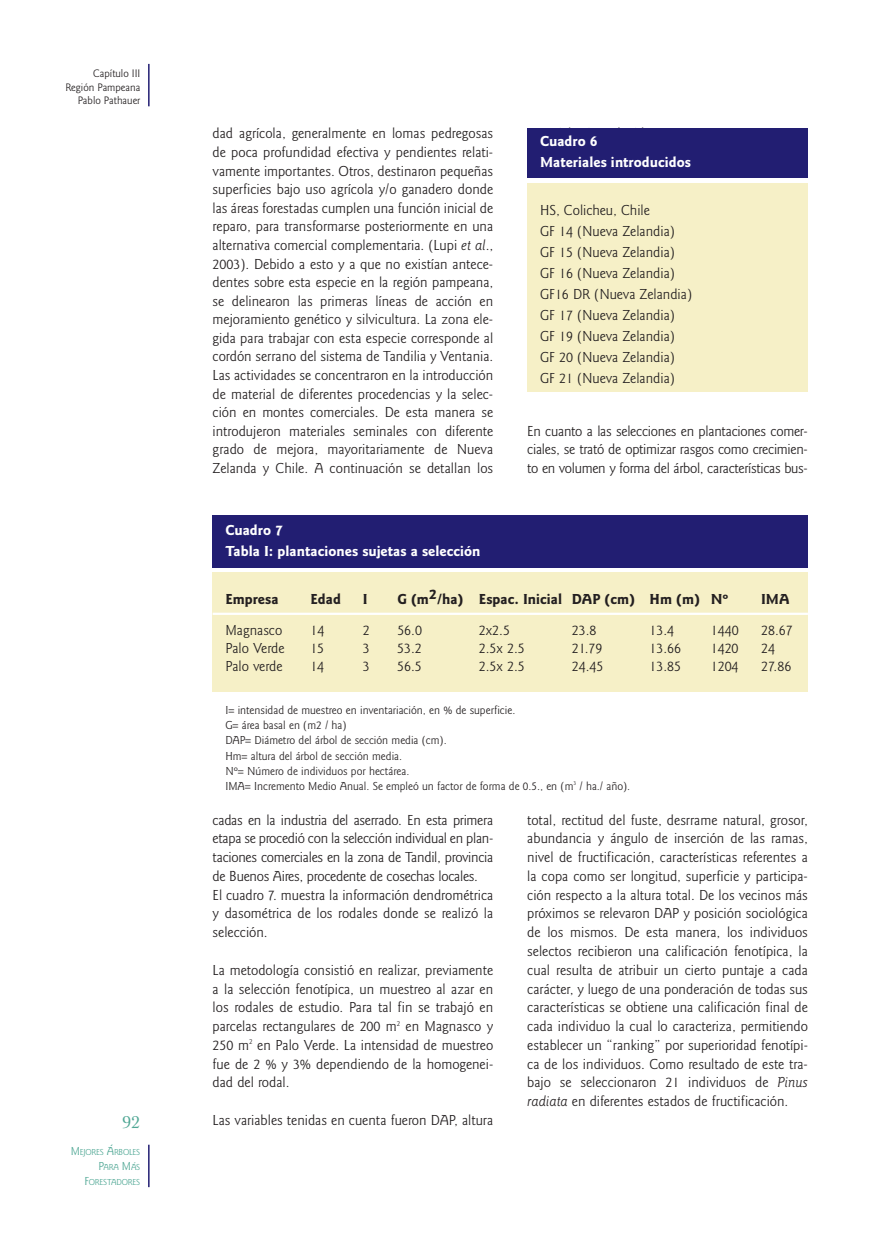
<style>
.page{position:relative;width:893px;height:1234px;background:#fff}
.page>*{position:absolute;margin:0;border:0;box-sizing:border-box;transform-origin:0 0}
.t1{font:18px "Cochin";color:#4fa794}
.t2{font:15px/18.8px "Goudy Sans";color:#231f20;text-align:justify}
.t3{font:15px/18.8px "Goudy Sans";letter-spacing:-.02em;color:#231f20}
.t4{font:700 15px/21px "Goudy Sans";color:#fff}
.t5{font:700 15px "Goudy Sans";color:#231f20}
.t6{font:12px/15px "Goudy Sans";color:#231f20}
.t7{font:11.25px/13.5px "Goudy Sans";color:#231f20;text-align:right}
.t8{font:9px/15px "Goudy Sans";letter-spacing:-.02em;color:#4fa794;text-align:right}
.s1{font-size:12px}
.s2{font-style:italic}
</style>
<div class="page">
<hr style="left:148px;top:64px;width:2px;height:42px;background:#221e72">
<hr style="left:148px;top:1144px;width:2px;height:42px;background:#221e72">
<div style="left:527px;top:183px;width:281px;height:208px;background:#f6f0c7"></div>
<div style="left:527px;top:128px;width:281px;height:50px;background:#221e72"></div>
<div style="left:213px;top:572px;width:595px;height:119px;background:#f6f0c7"></div>
<hr style="left:213px;top:612px;width:595px;height:2px;background:#fff">
<div style="left:213px;top:515px;width:595px;height:53px;background:#221e72"></div>
<p class="t7" style="left:65px;top:68px;width:76px">Capítulo III<br>Región Pampeana<br>Pablo Pathauer</p>
<p class="t1" style="left:123px;top:1114px;width:19px">92</p>
<p class="t8" style="left:71px;top:1144px;width:71px"><span class="s1">M</span>EJORES <span class="s1">Á</span>RBOLES<br><span class="s1">P</span>ARA <span class="s1">M</span>ÁS<br><span class="s1">F</span>ORESTADORES</p>
<p class="t2" style="left:213px;top:125px;width:282px">dad agrícola, generalmente en lomas pedregosas de poca profundidad efectiva y pendientes relati&shy;vamente importantes. Otros, destinaron pequeñas superficies bajo uso agrícola y/o ganadero donde las áreas forestadas cumplen una función inicial de reparo, para transformarse posteriormente en una alternativa comercial complementaria. (Lupi <span class="s2">et al</span>., 2003). Debido a esto y a que no existían antece&shy;dentes sobre esta especie en la región pampeana, se delinearon las primeras líneas de acción en mejoramiento genético y silvicultura. La zona ele&shy;gida para trabajar con esta especie corresponde al cordón serrano del sistema de Tandilia y Ventania.<br>Las actividades se concentraron en la introducción de material de diferentes procedencias y la selec&shy;ción en montes comerciales. De esta manera se introdujeron materiales seminales con diferente grado de mejora, mayoritariamente de Nueva Zelanda y Chile. A continuación se detallan los</p>
<p class="t4" style="left:225px;top:521px;width:257px">Cuadro 7<br>Tabla I: plantaciones sujetas a selección</p>
<p class="t4" style="left:540px;top:132px;width:152px">Cuadro 6<br>Materiales introducidos</p>
<p class="t2" style="left:540px;top:200px;width:154px;line-height:21px;text-align:left">HS, Colicheu, Chile<br>GF 14 (Nueva Zelandia)<br>GF 15 (Nueva Zelandia)<br>GF 16 (Nueva Zelandia)<br>GF16 DR (Nueva Zelandia)<br>GF 17 (Nueva Zelandia)<br>GF 19 (Nueva Zelandia)<br>GF 20 (Nueva Zelandia)<br>GF 21 (Nueva Zelandia)</p>
<p class="t2" style="left:527px;top:422px;width:282px">En cuanto a las selecciones en plantaciones comer&shy;ciales, se trató de optimizar rasgos como crecimien&shy;to en volumen y forma del árbol, características bus-</p>
<p class="t5" style="left:225px;top:593px;width:55px">Empresa</p>
<p class="t5" style="left:310px;top:593px;width:32px">Edad</p>
<p class="t5" style="left:363px;top:593px;width:6px">I</p>
<p class="t5" style="left:397px;top:593px;width:333px">G (m2/ha) Espac. Inicial DAP (cm) Hm (m) Nº</p>
<p class="t5" style="left:761px;top:593px;width:30px">IMA</p>
<p class="t2" style="left:225px;top:621px;width:58px">Magnasco</p>
<p class="t2" style="left:310px;top:621px;width:15px">14</p>
<p class="t2" style="left:363px;top:621px;width:8px">2</p>
<p class="t2" style="left:397px;top:621px;width:26px">56.0</p>
<p class="t2" style="left:479px;top:621px;width:33px">2x2.5</p>
<p class="t2" style="left:572px;top:621px;width:26px">23.8</p>
<p class="t2" style="left:650px;top:621px;width:26px">13.4</p>
<p class="t2" style="left:711px;top:621px;width:29px">1440</p>
<p class="t2" style="left:761px;top:621px;width:33px">28.67</p>
<p class="t2" style="left:225px;top:639px;width:61px">Palo Verde</p>
<p class="t2" style="left:310px;top:639px;width:15px">15</p>
<p class="t2" style="left:363px;top:639px;width:8px">3</p>
<p class="t2" style="left:397px;top:639px;width:26px">53.2</p>
<p class="t2" style="left:479px;top:639px;width:47px">2.5x 2.5</p>
<p class="t2" style="left:572px;top:639px;width:32px">21.79</p>
<p class="t2" style="left:650px;top:639px;width:33px">13.66</p>
<p class="t2" style="left:711px;top:639px;width:29px">1420</p>
<p class="t2" style="left:761px;top:639px;width:15px">24</p>
<p class="t2" style="left:225px;top:657px;width:59px">Palo verde</p>
<p class="t2" style="left:310px;top:657px;width:15px">14</p>
<p class="t2" style="left:363px;top:657px;width:8px">3</p>
<p class="t2" style="left:397px;top:657px;width:26px">56.5</p>
<p class="t2" style="left:479px;top:657px;width:47px">2.5x 2.5</p>
<p class="t2" style="left:572px;top:657px;width:33px">24.45</p>
<p class="t2" style="left:650px;top:657px;width:33px">13.85</p>
<p class="t2" style="left:711px;top:657px;width:29px">1204</p>
<p class="t2" style="left:761px;top:657px;width:32px">27.86</p>
<p class="t6" style="left:225px;top:703px;width:406px">I= intensidad de muestreo en inventariación, en % de superficie.<br>G= área basal en (m2 / ha)<br>DAP= Diámetro del árbol de sección media (cm).<br>Hm= altura del árbol de sección media.<br>Nº= Número de individuos por hectárea.<br>IMA= Incremento Medio Anual. Se empleó un factor de forma de 0.5., en (m<sup>3</sup> / ha./ año).</p>
<p class="t3" style="left:213px;top:811px;width:282px">cadas en la industria del aserrado. En esta primera etapa se procedió con la selección individual en plan&shy;taciones comerciales en la zona de Tandil, provincia de Buenos Aires, procedente de cosechas locales.<br>El cuadro 7. muestra la información dendrométrica y dasométrica de los rodales donde se realizó la selección.</p>
<p class="t2" style="left:213px;top:961px;width:282px">La metodología consistió en realizar, previamente a la selección fenotípica, un muestreo al azar en los rodales de estudio. Para tal fin se trabajó en parcelas rectangulares de 200 m<sup>2</sup> en Magnasco y 250 m<sup>2</sup> en Palo Verde. La intensidad de muestreo fue de 2 % y 3% dependiendo de la homogenei&shy;dad del rodal.</p>
<p class="t2" style="left:213px;top:1111px;width:282px">Las variables tenidas en cuenta fueron DAP, altura</p>
<p class="t2" style="left:527px;top:811px;width:282px">total, rectitud del fuste, desrrame natural, grosor, abundancia y ángulo de inserción de las ramas, nivel de fructificación, características referentes a la copa como ser longitud, superficie y participa&shy;ción respecto a la altura total. De los vecinos más próximos se relevaron DAP y posición sociológica de los mismos. De esta manera, los individuos selectos recibieron una calificación fenotípica, la cual resulta de atribuir un cierto puntaje a cada carácter, y luego de una ponderación de todas sus características se obtiene una calificación final de cada individuo la cual lo caracteriza, permitiendo establecer un “ranking” por superioridad fenotípi&shy;ca de los individuos. Como resultado de este tra&shy;bajo se seleccionaron 21 individuos de <span class="s2">Pinus radiata</span> en diferentes estados de fructificación.</p>
</div>
